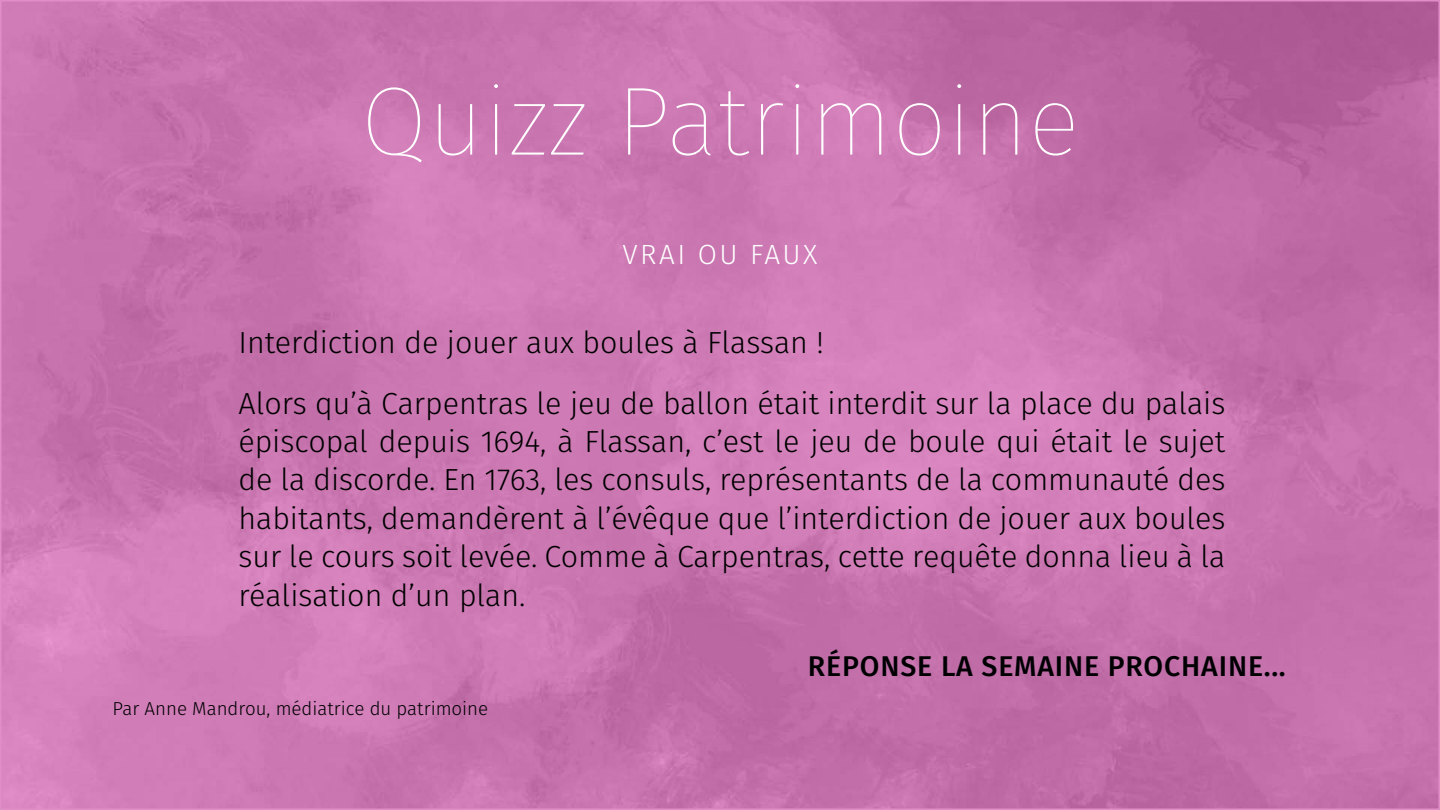
<style>
.page{position:relative;width:1440px;height:810px;background:#fff}
.page>*{position:absolute;margin:0;border:0;box-sizing:border-box;transform-origin:0 0}
.t1{font:100 97.2px "Fira Sans";color:#fff}
.t2{font:300 30.53px/38.5px "Fira Sans";color:#000}
.t3{font:500 28.5px "Fira Sans";letter-spacing:.03em;color:#000003}
.t4{font:300 27.83px "Fira Sans";letter-spacing:.09em;color:#fff}
.t5{font:300 18.75px "Fira Sans";color:#000}
</style>
<div class="page">
<img style="left:3px;top:3px;width:1434px;height:804px">
<h1 class="t1" style="left:361px;top:53px;width:720px">Quizz Patrimoine</h1>
<p class="t4" style="left:623px;top:234px;width:196px">VRAI OU FAUX</p>
<p class="t2" style="left:238px;top:311px;width:988px;line-height:61px">Interdiction de jouer aux boules à Flassan !<br>Alors qu’à Carpentras le jeu de ballon était interdit sur la place du palais</p>
<p class="t2" style="left:238px;top:422px;width:989px;text-align:justify">épiscopal depuis 1694, à Flassan, c’est le jeu de boule qui était le sujet de la discorde. En 1763, les consuls, représentants de la communauté des habitants, demandèrent à l’évêque que l’interdiction de jouer aux boules sur le cours soit levée. Comme à Carpentras, cette requête donna lieu à la réalisation d’un plan.</p>
<p class="t3" style="left:808px;top:643px;width:479px">RÉPONSE LA SEMAINE PROCHAINE...</p>
<p class="t5" style="left:113px;top:695px;width:377px">Par Anne Mandrou, médiatrice du patrimoine</p>
</div>
